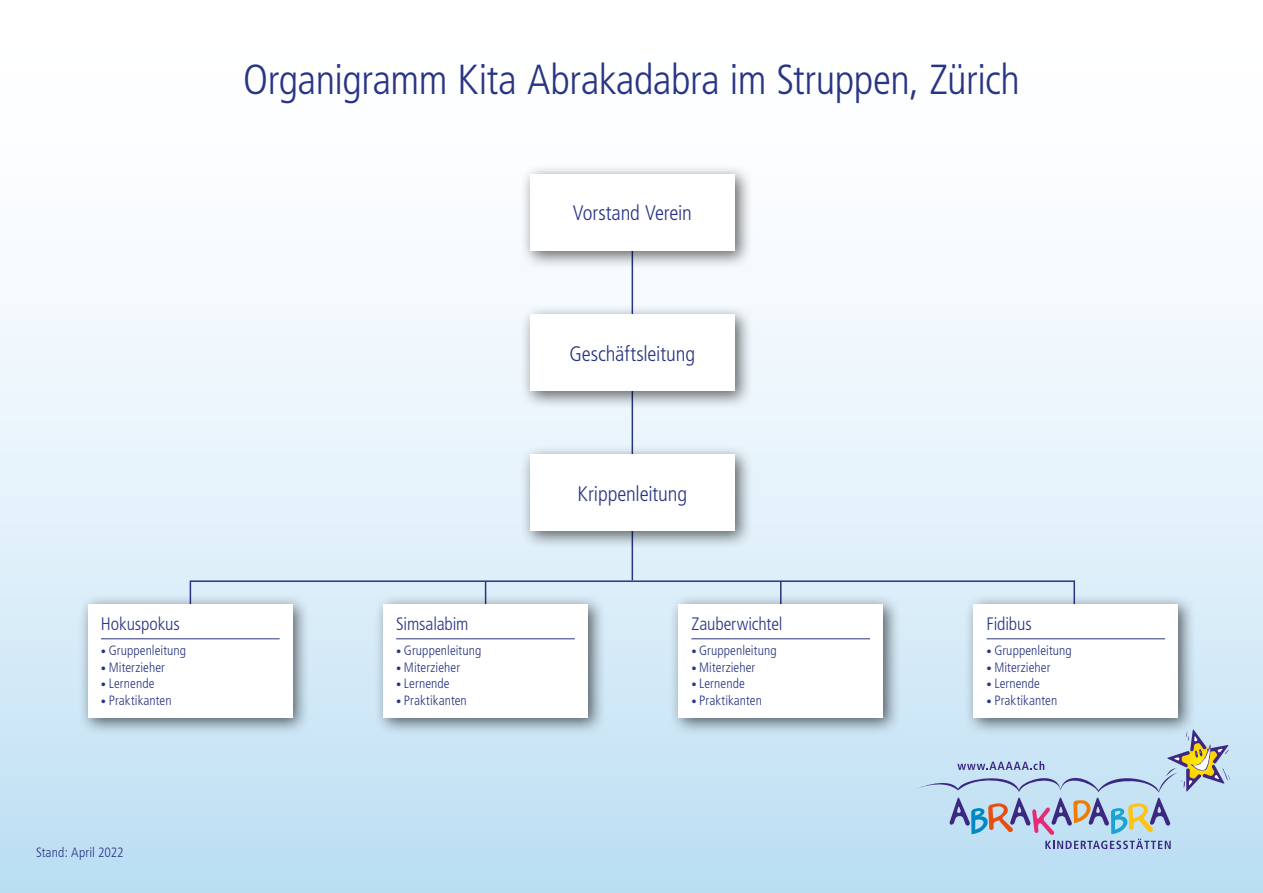
<style>
.page{position:relative;width:1263px;height:893px;background:#fff}
.page>*{position:absolute;margin:0;border:0;box-sizing:border-box;transform-origin:0 0}
.t1{font:300 condensed 42px "Frutiger";letter-spacing:-.015em;color:#283583}
.t2{font:300 condensed 21px "Frutiger";letter-spacing:-.005em;color:#283583}
.t3{font:300 condensed 18px "Frutiger";letter-spacing:-.01em;color:#283583}
.t4{font:300 condensed 13.5px "Frutiger";letter-spacing:.005em;color:#283583}
.s1{font-size:10.5px}
</style>
<div class="page">
<div style="left:0;top:0;width:1263px;height:893px;background:linear-gradient(to bottom,#fff,#c1e1f4)"></div>
<svg style="left:912px;top:729px;width:319px;height:120px;background:#bacfe0"></svg>
<hr style="left:632px;top:174px;width:1px;height:406px;background:#283583">
<svg style="left:189px;top:580px;width:887px;height:78px;background:#cfe2f1"></svg>
<div style="left:79px;top:594px;width:231px;height:142px;background:#000;opacity:.6"></div>
<div style="left:88px;top:604px;width:204px;height:113px;background:#fff"></div>
<hr style="left:101px;top:639px;width:179px;height:1px;background:#283583">
<div style="left:964px;top:594px;width:232px;height:142px;background:#000;opacity:.6"></div>
<div style="left:974px;top:604px;width:204px;height:113px;background:#fff"></div>
<hr style="left:986px;top:639px;width:179px;height:1px;background:#283583">
<hr style="left:485px;top:581px;width:1px;height:76px;background:#283583">
<div style="left:374px;top:594px;width:232px;height:142px;background:#000;opacity:.6"></div>
<div style="left:383px;top:604px;width:204px;height:113px;background:#fff"></div>
<hr style="left:396px;top:639px;width:179px;height:1px;background:#283583">
<hr style="left:780px;top:581px;width:1px;height:76px;background:#283583">
<div style="left:669px;top:594px;width:232px;height:142px;background:#000;opacity:.6"></div>
<div style="left:679px;top:604px;width:204px;height:113px;background:#fff"></div>
<hr style="left:691px;top:639px;width:179px;height:1px;background:#283583">
<div style="left:521px;top:165px;width:231px;height:104px;background:#000;opacity:.6"></div>
<div style="left:530px;top:174px;width:204px;height:77px;background:#fff"></div>
<div style="left:521px;top:305px;width:231px;height:104px;background:#000;opacity:.6"></div>
<div style="left:530px;top:314px;width:204px;height:77px;background:#fff"></div>
<div style="left:521px;top:445px;width:231px;height:104px;background:#000;opacity:.6"></div>
<div style="left:530px;top:455px;width:204px;height:76px;background:#fff"></div>
<h3 class="t3" style="left:101px;top:614px;width:80px">Hokuspokus</h3>
<p class="t4" style="left:101px;top:643px;width:87px"><span class="s1">•</span> Gruppenleitung</p>
<p class="t4" style="left:101px;top:659px;width:65px"><span class="s1">•</span> Miterzieher</p>
<p class="t4" style="left:101px;top:676px;width:55px"><span class="s1">•</span> Lernende</p>
<p class="t4" style="left:101px;top:692px;width:72px"><span class="s1">•</span> Praktikanten</p>
<p class="t4" style="left:36px;top:845px;width:89px">Stand: April 2022</p>
<h1 class="t1" style="left:243px;top:56px;width:778px">Organigramm Kita Abrakadabra im Struppen, Zürich</h1>
<h2 class="t2" style="left:573px;top:201px;width:121px">Vorstand Verein</h2>
<h2 class="t2" style="left:570px;top:341px;width:127px">Geschäftsleitung</h2>
<h3 class="t3" style="left:396px;top:614px;width:74px">Simsalabim</h3>
<p class="t4" style="left:396px;top:643px;width:87px"><span class="s1">•</span> Gruppenleitung</p>
<p class="t4" style="left:396px;top:659px;width:65px"><span class="s1">•</span> Miterzieher</p>
<p class="t4" style="left:396px;top:676px;width:55px"><span class="s1">•</span> Lernende</p>
<p class="t4" style="left:396px;top:692px;width:72px"><span class="s1">•</span> Praktikanten</p>
<h2 class="t2" style="left:577px;top:482px;width:111px">Krippenleitung</h2>
<h3 class="t3" style="left:691px;top:614px;width:93px">Zauberwichtel</h3>
<p class="t4" style="left:691px;top:643px;width:87px"><span class="s1">•</span> Gruppenleitung</p>
<p class="t4" style="left:691px;top:659px;width:65px"><span class="s1">•</span> Miterzieher</p>
<p class="t4" style="left:691px;top:676px;width:55px"><span class="s1">•</span> Lernende</p>
<p class="t4" style="left:691px;top:692px;width:72px"><span class="s1">•</span> Praktikanten</p>
<h3 class="t3" style="left:986px;top:614px;width:47px">Fidibus</h3>
<p class="t4" style="left:986px;top:643px;width:87px"><span class="s1">•</span> Gruppenleitung</p>
<p class="t4" style="left:986px;top:659px;width:65px"><span class="s1">•</span> Miterzieher</p>
<p class="t4" style="left:986px;top:676px;width:55px"><span class="s1">•</span> Lernende</p>
<p class="t4" style="left:986px;top:692px;width:72px"><span class="s1">•</span> Praktikanten</p>
</div>
